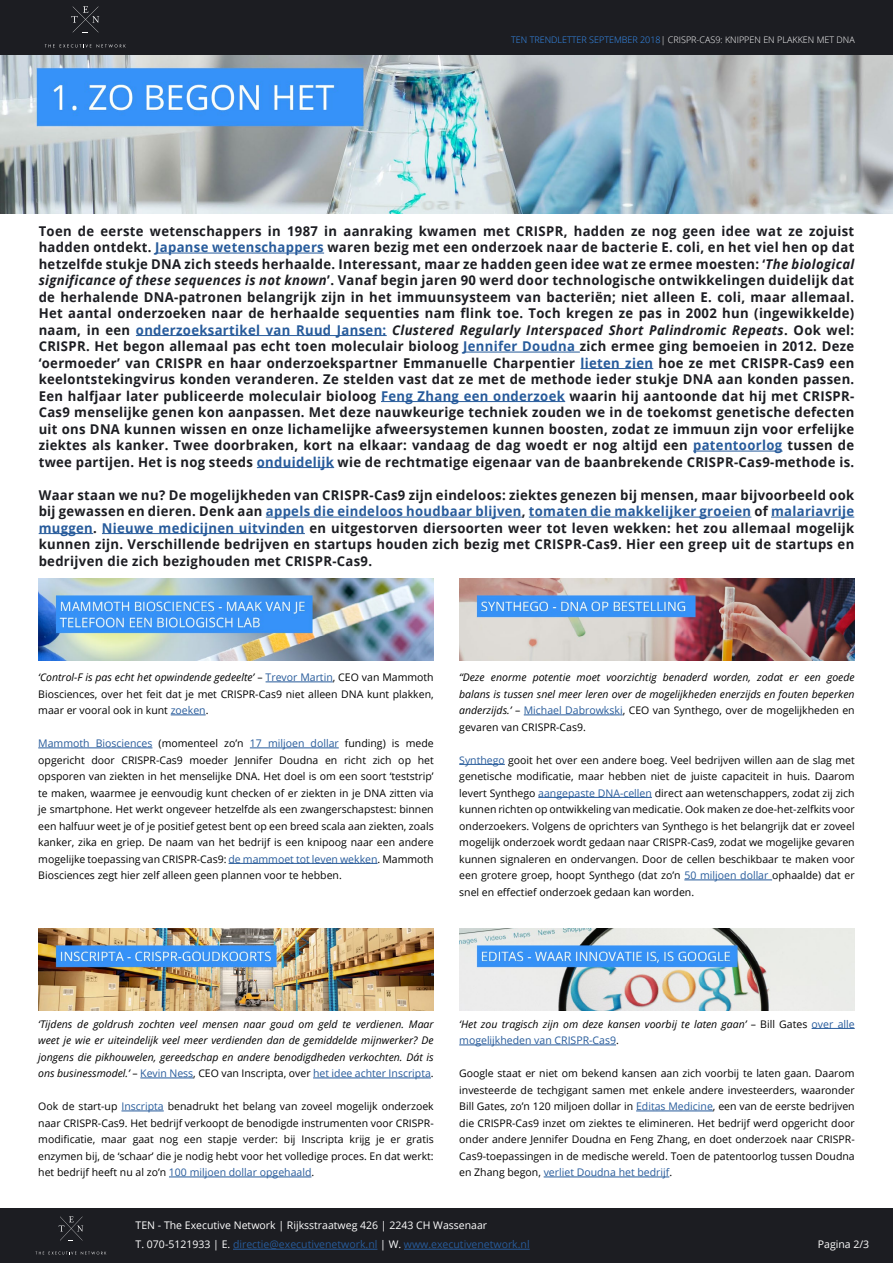
<style>
.page{position:relative;width:893px;height:1263px;background:#fff}
.page>*{position:absolute;margin:0;border:0;box-sizing:border-box;transform-origin:0 0}
.t1{font:700 13.5px/16.5px "Open Sans";letter-spacing:.025em;color:#1c1d22;text-align:justify}
.t2{font:10.5px/16.5px "Open Sans";color:#000;text-align:justify}
.t3{font:italic 10.5px/16.5px "Open Sans";color:#000;text-align:justify}
.t4{font:10.5px/19.5px "Open Sans";color:#fff}
.t5{font:300 9px "Open Sans";color:#fff}
.t6{font:300 9px "Open Sans";color:#3692f9}
.s1{color:#3692f9}
.s2{color:#275b9b}
.s3{font-style:italic}
.s4{font-style:normal}
.s5{font-style:normal;color:#275b9b}
</style>
<div class="page">
<div style="left:0;top:1209px;width:893px;height:54px;background:#1c1d22"></div>
<svg style="left:36px;top:1251px;width:70px;height:3px"></svg>
<svg style="left:59px;top:1216px;width:24px;height:25px"></svg>
<hr style="left:233px;top:1249px;width:144px;height:1px;background:#275b9b">
<hr style="left:404px;top:1249px;width:126px;height:1px;background:#275b9b">
<hr style="left:155px;top:253px;width:169px;height:1px;background:#275b9b">
<hr style="left:136px;top:335px;width:251px;height:1px;background:#275b9b">
<hr style="left:463px;top:352px;width:117px;height:1px;background:#275b9b">
<hr style="left:580px;top:368px;width:73px;height:1px;background:#275b9b">
<hr style="left:381px;top:401px;width:184px;height:1px;background:#275b9b">
<hr style="left:693px;top:451px;width:90px;height:1px;background:#275b9b">
<hr style="left:257px;top:467px;width:77px;height:1px;background:#275b9b">
<hr style="left:266px;top:517px;width:256px;height:1px;background:#275b9b">
<hr style="left:529px;top:517px;width:222px;height:1px;background:#275b9b">
<hr style="left:771px;top:517px;width:83px;height:1px;background:#275b9b">
<hr style="left:39px;top:533px;width:54px;height:1px;background:#275b9b">
<hr style="left:102px;top:533px;width:203px;height:1px;background:#275b9b">
<hr style="left:524px;top:715px;width:99px;height:1px;background:#275b9b">
<hr style="left:459px;top:764px;width:46px;height:1px;background:#275b9b">
<hr style="left:538px;top:797px;width:114px;height:1px;background:#275b9b">
<hr style="left:684px;top:880px;width:88px;height:1px;background:#275b9b">
<hr style="left:266px;top:682px;width:67px;height:1px;background:#275b9b">
<hr style="left:171px;top:715px;width:35px;height:1px;background:#275b9b">
<hr style="left:38px;top:748px;width:114px;height:1px;background:#275b9b">
<hr style="left:250px;top:748px;width:89px;height:1px;background:#275b9b">
<hr style="left:229px;top:863px;width:148px;height:1px;background:#275b9b">
<img style="left:38px;top:578px;width:396px;height:82px">
<img style="left:459px;top:578px;width:396px;height:82px">
<img style="left:0;top:54px;width:893px;height:160px">
<div style="left:0;top:0;width:893px;height:54px;background:#1c1d22"></div>
<svg style="left:45px;top:44px;width:81px;height:4px"></svg>
<svg style="left:71px;top:6px;width:28px;height:27px"></svg>
<hr style="left:140px;top:1078px;width:53px;height:1px;background:#275b9b">
<hr style="left:313px;top:1078px;width:118px;height:1px;background:#275b9b">
<hr style="left:121px;top:1111px;width:43px;height:1px;background:#275b9b">
<hr style="left:169px;top:1177px;width:142px;height:1px;background:#275b9b">
<img style="left:38px;top:928px;width:396px;height:82px">
<hr style="left:812px;top:1028px;width:43px;height:1px;background:#275b9b">
<hr style="left:459px;top:1045px;width:157px;height:1px;background:#275b9b">
<hr style="left:636px;top:1111px;width:77px;height:1px;background:#275b9b">
<hr style="left:544px;top:1177px;width:125px;height:1px;background:#275b9b">
<img style="left:459px;top:928px;width:396px;height:82px">
<p class="t6" style="left:511px;top:34px;width:7px">TEN</p>
<p class="t6" style="left:530px;top:34px;width:34px">TREN DLETTE</p>
<p class="t5" style="left:582px;top:34px;width:268px"><span class="s1">R SEPTEMBER 2018</span>| CRISPR-CAS9: KNIPPEN EN PLAKKEN MET DNA</p>
<p class="t1" style="left:39px;top:222px;width:817px">Toen de eerste wetenschappers in 1987 in aanraking kwamen met CRISPR, hadden ze nog geen idee wat ze zojuist hadden ontdekt. <span class="s2">Japanse wetenschappers</span> waren bezig met een onderzoek naar de bacterie E. coli, en het viel hen op dat hetzelfde stukje DNA zich steeds herhaalde. Interessant, maar ze hadden geen idee wat ze ermee moesten: ‘<span class="s3">The biological significance of these sequences is not known</span>’. Vanaf begin jaren 90 werd door technologische ontwikkelingen duidelijk dat de herhalende DNA-patronen belangrijk zijn in het immuunsysteem van bacteriën; niet alleen E. coli, maar allemaal.<br>Het aantal onderzoeken naar de herhaalde sequenties nam flink toe. Toch kregen ze pas in 2002 hun (ingewikkelde) naam, in een <span class="s2">onderzoeksartikel van Ruud Jansen:</span> <span class="s3">Clustered Regularly Interspaced Short Palindromic Repeats</span>. Ook wel:<br>CRISPR. Het begon allemaal pas echt toen moleculair bioloog <span class="s2">Jennifer Doudna</span> zich ermee ging bemoeien in 2012. Deze ‘oermoeder’ van CRISPR en haar onderzoekspartner Emmanuelle Charpentier <span class="s2">lieten zien</span> hoe ze met CRISPR-Cas9 een keelontstekingvirus konden veranderen. Ze stelden vast dat ze met de methode ieder stukje DNA aan konden passen.<br>Een halfjaar later publiceerde moleculair bioloog <span class="s2">Feng Zhang een onderzoek</span> waarin hij aantoonde dat hij met CRISPR-Cas9 menselijke genen kon aanpassen. Met deze nauwkeurige techniek zouden we in de toekomst genetische defecten uit ons DNA kunnen wissen en onze lichamelijke afweersystemen kunnen boosten, zodat ze immuun zijn voor erfelijke ziektes als kanker. Twee doorbraken, kort na elkaar: vandaag de dag woedt er nog altijd een <span class="s2">patentoorlog</span> tussen de twee partijen. Het is nog steeds <span class="s2">onduidelijk</span> wie de rechtmatige eigenaar van de baanbrekende CRISPR-Cas9-methode is.</p>
<p class="t1" style="left:39px;top:486px;width:817px">Waar staan we nu? De mogelijkheden van CRISPR-Cas9 zijn eindeloos: ziektes genezen bij mensen, maar bijvoorbeeld ook bij gewassen en dieren. Denk aan <span class="s2">appels die eindeloos houdbaar blijven</span>, <span class="s2">tomaten die makkelijker groeien</span> of <span class="s2">malariavrije muggen</span>. <span class="s2">Nieuwe medicijnen uitvinden</span> en uitgestorven diersoorten weer tot leven wekken: het zou allemaal mogelijk kunnen zijn. Verschillende bedrijven en startups houden zich bezig met CRISPR-Cas9. Hier een greep uit de startups en bedrijven die zich bezighouden met CRISPR-Cas9.</p>
<p class="t2" style="left:38px;top:669px;width:397px"><span class="s3">‘Control-F is pas echt het opwindende gedeelte’</span> – <span class="s2">Trevor Martin</span>, CEO van Mammoth Biosciences, over het feit dat je met CRISPR-Cas9 niet alleen DNA kunt plakken, maar er vooral ook in kunt <span class="s2">zoeken</span>.</p>
<p class="t2" style="left:38px;top:735px;width:397px"><span class="s2">Mammoth Biosciences</span> (momenteel zo’n <span class="s2">17 miljoen dollar</span> funding) is mede opgericht door CRISPR-Cas9 moeder Jennifer Doudna en richt zich op het opsporen van ziekten in het menselijke DNA. Het doel is om een soort ‘teststrip’ te maken, waarmee je eenvoudig kunt checken of er ziekten in je DNA zitten via je smartphone. Het werkt ongeveer hetzelfde als een zwangerschapstest: binnen een halfuur weet je of je positief getest bent op een breed scala aan ziekten, zoals kanker, zika en griep. De naam van het bedrijf is een knipoog naar een andere mogelijke toepassing van CRISPR-Cas9: <span class="s2">de mammoet tot leven wekken</span>. Mammoth Biosciences zegt hier zelf alleen geen plannen voor te hebben.</p>
<p class="t3" style="left:459px;top:669px;width:397px">‘‘Deze enorme potentie moet voorzichtig benaderd worden, zodat er een goede balans is tussen snel meer leren over de mogelijkheden enerzijds en fouten beperken anderzijds.’ <span class="s4">–</span> <span class="s5">Michael Dabrowkski</span><span class="s4">, CEO van Synthego, over de mogelijkheden en gevaren van CRISPR-Cas9.</span></p>
<p class="t2" style="left:459px;top:751px;width:397px"><span class="s2">Synthego</span> gooit het over een andere boeg. Veel bedrijven willen aan de slag met genetische modificatie, maar hebben niet de juiste capaciteit in huis. Daarom levert Synthego <span class="s2">aangepaste DNA-cellen</span> direct aan wetenschappers, zodat zij zich kunnen richten op ontwikkeling van medicatie. Ook maken ze doe-het-zelfkits voor onderzoekers. Volgens de oprichters van Synthego is het belangrijk dat er zoveel mogelijk onderzoek wordt gedaan naar CRISPR-Cas9, zodat we mogelijke gevaren kunnen signaleren en ondervangen. Door de cellen beschikbaar te maken voor een grotere groep, hoopt Synthego (dat zo’n <span class="s2">50 miljoen dollar</span> ophaalde) dat er snel en effectief onderzoek gedaan kan worden.</p>
<p class="t3" style="left:38px;top:1015px;width:397px">‘Tijdens de goldrush zochten veel mensen naar goud om geld te verdienen. Maar weet je wie er uiteindelijk veel meer verdienden dan de gemiddelde mijnwerker? De jongens die pikhouwelen, gereedschap en andere benodigdheden verkochten. Dát is ons businessmodel.’ <span class="s4">–</span> <span class="s5">Kevin Ness</span><span class="s4">, CEO van Inscripta, over</span> <span class="s5">het idee achter Inscripta</span><span class="s4">.</span></p>
<p class="t2" style="left:38px;top:1098px;width:397px">Ook de start-up <span class="s2">Inscripta</span> benadrukt het belang van zoveel mogelijk onderzoek naar CRISPR-Cas9. Het bedrijf verkoopt de benodigde instrumenten voor CRISPR&shy;modificatie, maar gaat nog een stapje verder: bij Inscripta krijg je er gratis enzymen bij, de ‘schaar’ die je nodig hebt voor het volledige proces. En dat werkt: het bedrijf heeft nu al zo’n <span class="s2">100 miljoen dollar opgehaald</span>.</p>
<p class="t3" style="left:459px;top:1015px;width:397px">‘Het zou tragisch zijn om deze kansen voorbij te laten gaan’ <span class="s4">– Bill Gates</span> <span class="s5">over alle mogelijkheden van CRISPR-Cas9</span><span class="s4">.</span></p>
<p class="t2" style="left:459px;top:1065px;width:397px">Google staat er niet om bekend kansen aan zich voorbij te laten gaan. Daarom investeerde de techgigant samen met enkele andere investeerders, waaronder Bill Gates, zo’n 120 miljoen dollar in <span class="s2">Editas Medicine</span>, een van de eerste bedrijven die CRISPR-Cas9 inzet om ziektes te elimineren. Het bedrijf werd opgericht door onder andere Jennifer Doudna en Feng Zhang, en doet onderzoek naar CRISPR-Cas9-toepassingen in de medische wereld. Toen de patentoorlog tussen Doudna en Zhang begon, <span class="s2">verliet Doudna het bedrijf</span>.</p>
<p class="t4" style="left:136px;top:1215px;width:396px">TEN - The Executive Network | Rijksstraatweg 426 | 2243 CH Wassenaar<br>T. 070-5121933 | E. <span class="s2">directie@executivenetwork.nl</span> | W. <span class="s2">www.executivenetwork.nl</span></p>
<p class="t4" style="left:818px;top:1234px;width:53px">Pagina 2/3</p>
</div>
